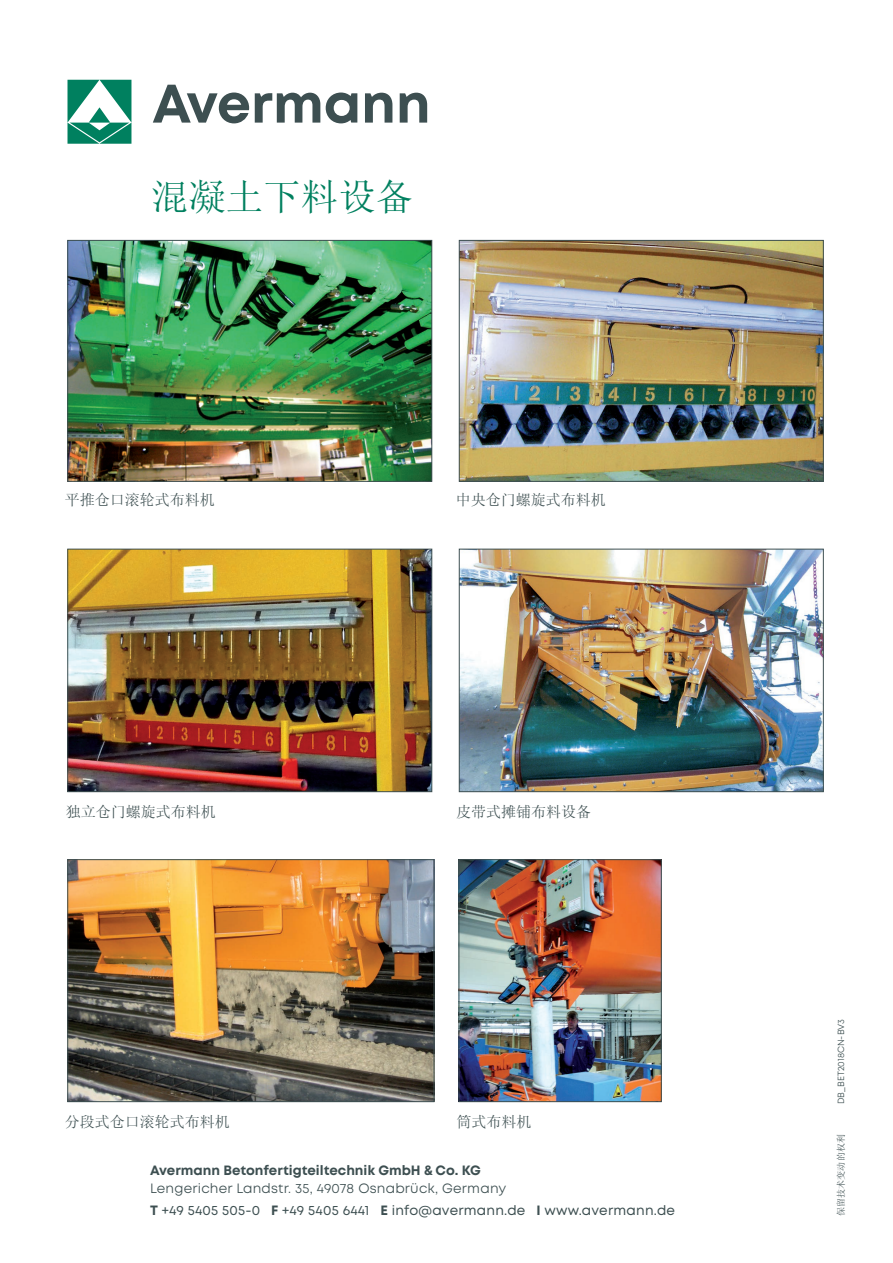
<style>
.page{position:relative;width:893px;height:1263px;background:#fff}
.page>*{position:absolute;margin:0;border:0;box-sizing:border-box;transform-origin:0 0}
.Überschrift{font:37.5px "Sim Sun";color:#00805f}
.t1{font:15px "Sim Sun";color:#3d4f51}
.t2{font:13.5px/18px "Mont";letter-spacing:.015em;color:#3d4f51}
.t3{font:13.5px "Mont";letter-spacing:.015em;color:#3d4f51}
.t4{font:9px "Mont";color:#3d4f51}
.t5{font:9px "Sim Sun";letter-spacing:.015em;color:#3d4f51}
.s1{font-weight:700}
</style>
<div class="page">
<svg style="left:67px;top:80px;width:64px;height:64px"></svg>
<svg style="left:153px;top:85px;width:274px;height:38px"></svg>
<img style="left:70px;top:242px;width:360px;height:238px">
<div style="left:68px;top:240px;width:364px;height:242px;border:1px solid #3d4f51"></div>
<img style="left:70px;top:551px;width:360px;height:239px">
<div style="left:68px;top:549px;width:364px;height:243px;border:1px solid #3d4f51"></div>
<img style="left:70px;top:861px;width:362px;height:239px">
<div style="left:68px;top:859px;width:366px;height:243px;border:1px solid #3d4f51"></div>
<img style="left:461px;top:242px;width:360px;height:238px">
<div style="left:459px;top:240px;width:364px;height:242px;border:1px solid #3d4f51"></div>
<img style="left:461px;top:551px;width:360px;height:239px">
<div style="left:459px;top:549px;width:364px;height:243px;border:1px solid #3d4f51"></div>
<img style="left:461px;top:861px;width:198px;height:239px">
<div style="left:459px;top:859px;width:202px;height:243px;border:1px solid #3d4f51"></div>
<p class="Überschrift" style="left:151px;top:178px;width:264px">混凝土下料设备</p>
<p class="t1" style="left:65px;top:492px;width:151px">平推仓口滚轮式布料机</p>
<p class="t1" style="left:456px;top:492px;width:151px">中央仓门螺旋式布料机</p>
<p class="t1" style="left:66px;top:804px;width:151px">独立仓门螺旋式布料机</p>
<p class="t1" style="left:456px;top:804px;width:136px">皮带式摊铺布料设备</p>
<p class="t1" style="left:65px;top:1114px;width:166px">分段式仓口滚轮式布料机</p>
<p class="t1" style="left:456px;top:1114px;width:76px">筒式布料机</p>
<p class="t2" style="left:150px;top:1161px;width:358px"><span class="s1">Avermann Betonfertigteiltechnik GmbH &amp; Co. KG<br></span>Lengericher Landstr. 35, 49078 Osnabrück, Germany</p>
<p class="t3" style="left:150px;top:1202px;width:526px"><span class="s1">T</span> +49 5405 505-0 <span class="s1">F</span> +49 5405 6441 <span class="s1">E</span> info@avermann.de <span class="s1">I</span> www.avermann.de</p>
<p class="t4" style="left:835px;top:1104px;width:87px;rotate:-90deg">DB_BET2018CN-BV3</p>
<p class="t5" style="left:837px;top:1216px;width:84px;rotate:-90deg">保留技术变动的权利</p>
</div>
